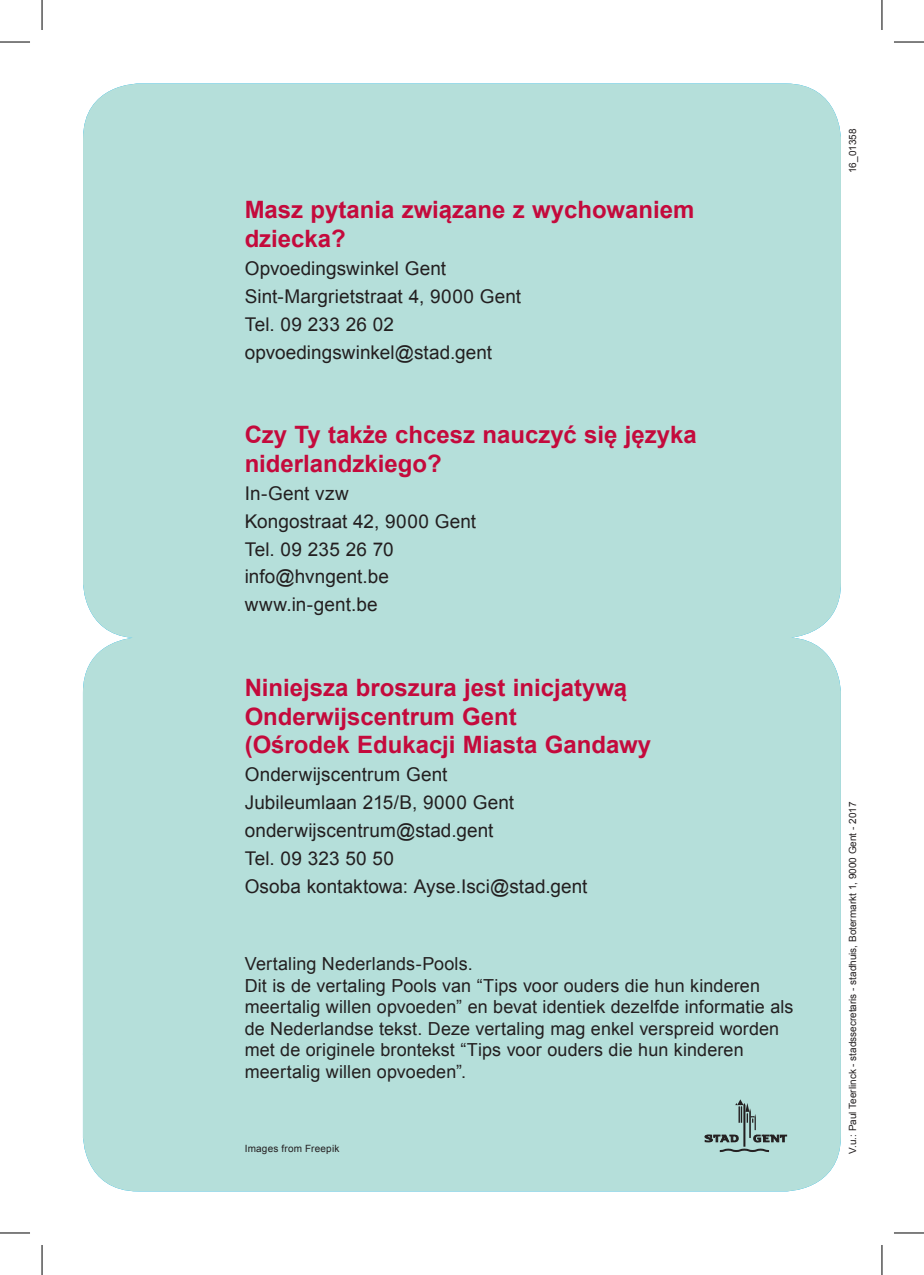
<style>
.page{position:relative;width:924px;height:1275px;background:#fff}
.page>*{position:absolute;margin:0;border:0;box-sizing:border-box;transform-origin:0 0}
.t1{font:700 24px/28.8px "Arial";color:#c40a3c}
.t2{font:19px/28px "Arial";letter-spacing:.005em;color:#231f20}
.t3{font:18px/21.6px "Arial";letter-spacing:.005em;color:#231f20}
.t4{font:10px "Arial";color:#231f20}
.t5{font:10px "Arial";letter-spacing:.02em;color:#231f20}
</style>
<div class="page">
<div style="left:83px;top:1053px;width:757px;height:138px;background:#b5dfda"></div>
<svg style="left:704px;top:1099px;width:82px;height:53px;background:#9dc0bc"></svg>
<hr style="left:0;top:42px;width:30px;height:1px;background:#000">
<hr style="left:893px;top:42px;width:30px;height:1px;background:#000">
<hr style="left:0;top:1232px;width:30px;height:1px;background:#000">
<hr style="left:893px;top:1232px;width:30px;height:1px;background:#000">
<hr style="left:42px;top:0;width:1px;height:30px;background:#000">
<hr style="left:42px;top:1245px;width:1px;height:30px;background:#000">
<hr style="left:881px;top:0;width:1px;height:30px;background:#000">
<hr style="left:881px;top:1245px;width:1px;height:30px;background:#000">
<p class="t1" style="left:244px;top:196px;width:451px">Masz pytania związane z wychowaniem dziecka?</p>
<p class="t2" style="left:244px;top:254px;width:278px">Opvoedingswinkel Gent<br>Sint-Margrietstraat 4, 9000 Gent<br>Tel. 09 233 26 02 opvoedingswinkel@stad.gent</p>
<p class="t1" style="left:244px;top:421px;width:453px">Czy Ty także chcesz nauczyć się języka niderlandzkiego?</p>
<p class="t2" style="left:244px;top:479px;width:233px">In-Gent vzw<br>Kongostraat 42, 9000 Gent<br>Tel. 09 235 26 70 info@hvngent.be www.in-gent.be</p>
<p class="t1" style="left:244px;top:674px;width:408px">Niniejsza broszura jest inicjatywą<br>Onderwijscentrum Gent<br>(Ośrodek Edukacji Miasta Gandawy</p>
<p class="t2" style="left:244px;top:761px;width:344px">Onderwijscentrum Gent<br>Jubileumlaan 215/B, 9000 Gent onderwijscentrum@stad.gent<br>Tel. 09 323 50 50<br>Osoba kontaktowa: Ayse.Isci@stad.gent</p>
<p class="t3" style="left:244px;top:953px;width:550px">Vertaling Nederlands-Pools.<br>Dit is de vertaling Pools van “Tips voor ouders die hun kinderen meertalig willen opvoeden” en bevat identiek dezelfde informatie als de Nederlandse tekst. Deze vertaling mag enkel verspreid worden met de originele brontekst “Tips voor ouders die hun kinderen meertalig willen opvoeden”.</p>
<p class="t5" style="left:244px;top:1142px;width:96px">Images from Freepik</p>
<p class="t4" style="left:845px;top:173px;width:46px;rotate:-90deg">16_01358</p>
<p class="t4" style="left:845px;top:1153px;width:353px;rotate:-90deg">V.u.: Paul Teerlinck - stadssecretaris - stadhuis, Botermarkt 1, 9000 Gent - 2017</p>
</div>
